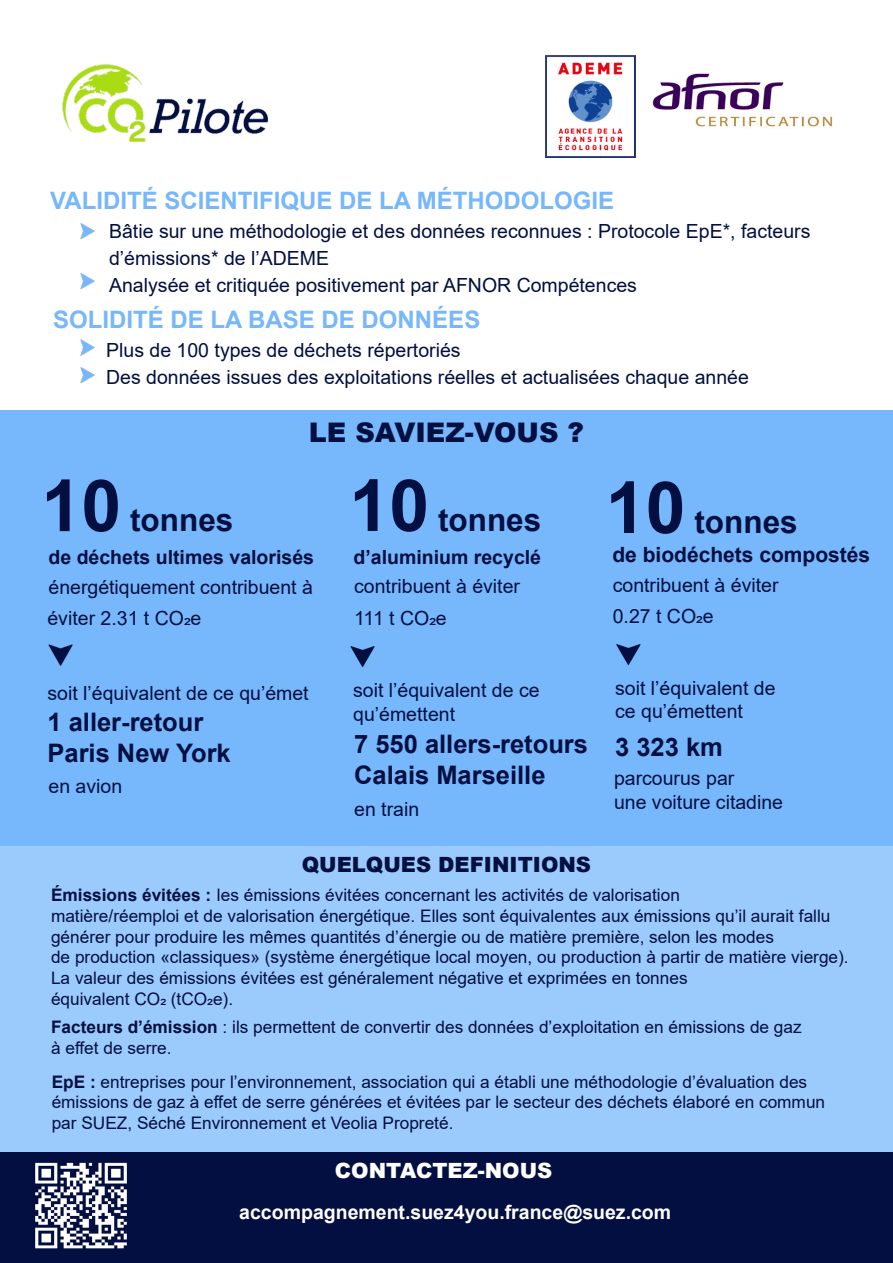
<style>
.page{position:relative;width:893px;height:1263px;background:#fff}
.page>*{position:absolute;margin:0;border:0;box-sizing:border-box;transform-origin:0 0}
.t1{font:700 72px "Arial";color:#030f40}
.t2{font:700 31.5px "Arial";color:#030f40}
.t3{font:900 27px "Arial";color:#030f40}
.t4{font:700 25.5px/30.6px "Arial";color:#030f40}
.t5{font:700 24px "Arial";color:#77b7fc}
.t6{font:700 21px "Arial";color:#030f40}
.t7{font:900 21px "Arial";color:#030f40}
.t8{font:900 21px "Arial";color:#fff}
.t9{font:19.5px/27px "Arial";color:#030f40}
.t10{font:700 19.5px "Arial";color:#030f40}
.t11{font:700 19.5px "Arial";color:#fff}
.t12{font:17.25px/20.7px "Arial";color:#030f40}
.s1{font-weight:700}
</style>
<div class="page">
<img style="left:545px;top:55px;width:91px;height:102px">
<img style="left:652px;top:73px;width:181px;height:54px">
<div style="left:0;top:410px;width:893px;height:436px;background:#77b7fc"></div>
<img style="left:80px;top:339px;width:15px;height:16px">
<img style="left:80px;top:355px;width:15px;height:28px">
<img style="left:80px;top:273px;width:15px;height:16px">
<img style="left:80px;top:223px;width:15px;height:16px">
<img style="left:48px;top:644px;width:25px;height:22px">
<img style="left:350px;top:646px;width:25px;height:21px">
<img style="left:616px;top:644px;width:25px;height:21px">
<div style="left:0;top:846px;width:893px;height:306px;background:#9bcafc"></div>
<div style="left:0;top:1152px;width:893px;height:111px;background:#030f40"></div>
<img style="left:62px;top:64px;width:206px;height:78px">
<img style="left:31px;top:1158px;width:100px;height:91px">
<p class="t5" style="left:50px;top:184px;width:566px">VALIDITÉ SCIENTIFIQUE DE LA MÉTHODOLOGIE</p>
<p class="t9" style="left:109px;top:217px;width:703px">Bâtie sur une méthodologie et des données reconnues : Protocole EpE*, facteurs d’émissions* de l’ADEME</p>
<p class="t9" style="left:109px;top:271px;width:529px">Analysée et critiquée positivement par AFNOR Compétences</p>
<p class="t5" style="left:53px;top:303px;width:429px">SOLIDITÉ DE LA BASE DE DONNÉES</p>
<p class="t9" style="left:106px;top:337px;width:356px">Plus de 100 types de déchets répertoriés</p>
<p class="t9" style="left:106px;top:364px;width:644px">Des données issues des exploitations réelles et actualisées chaque année</p>
<p class="t3" style="left:309px;top:413px;width:277px">LE SAVIEZ-VOUS ?</p>
<p class="t1" style="left:349px;top:455px;width:82px">10</p>
<p class="t1" style="left:41px;top:455px;width:82px">10</p>
<p class="t1" style="left:606px;top:457px;width:82px">10</p>
<p class="t2" style="left:438px;top:498px;width:105px">tonnes</p>
<p class="t10" style="left:354px;top:544px;width:189px">d’aluminium recyclé</p>
<p class="t9" style="left:354px;top:573px;width:167px">contribuent à éviter</p>
<p class="t9" style="left:354px;top:604px;width:94px">111 t CO2e</p>
<p class="t2" style="left:130px;top:498px;width:105px">tonnes</p>
<p class="t10" style="left:49px;top:543px;width:267px">de déchets ultimes valorisés</p>
<p class="t2" style="left:694px;top:500px;width:105px">tonnes</p>
<p class="t6" style="left:612px;top:540px;width:259px">de biodéchets compostés</p>
<p class="t9" style="left:613px;top:571px;width:167px">contribuent à éviter</p>
<p class="t9" style="left:613px;top:602px;width:102px">0.27 t CO2e</p>
<p class="t9" style="left:49px;top:573px;width:266px">énergétiquement contribuent à</p>
<p class="t9" style="left:47px;top:605px;width:155px">éviter 2.31 t CO2e</p>
<p class="t9" style="left:615px;top:674px;width:162px">soit l’équivalent de</p>
<p class="t9" style="left:615px;top:698px;width:129px">ce qu’émettent</p>
<p class="t9" style="left:47px;top:679px;width:263px">soit l’équivalent de ce qu’émet</p>
<p class="t9" style="left:353px;top:677px;width:188px">soit l’équivalent de ce</p>
<p class="t9" style="left:353px;top:700px;width:103px">qu’émettent</p>
<p class="t4" style="left:47px;top:707px;width:157px">1 aller-retour</p>
<p class="t4" style="left:47px;top:738px;width:185px">Paris New York</p>
<p class="t4" style="left:354px;top:729px;width:235px">7 550 allers-retours<br>Calais Marseille</p>
<p class="t4" style="left:615px;top:731px;width:109px">3 323 km</p>
<p class="t9" style="left:614px;top:765px;width:122px">parcourus par</p>
<p class="t9" style="left:614px;top:788px;width:171px">une voiture citadine</p>
<p class="t9" style="left:49px;top:772px;width:75px">en avion</p>
<p class="t9" style="left:354px;top:796px;width:67px">en train</p>
<p class="t7" style="left:302px;top:849px;width:291px">QUELQUES DEFINITIONS</p>
<p class="t12" style="left:51px;top:885px;width:630px"><span class="s1">Émissions évitées :</span> les émissions évitées concernant les activités de valorisation</p>
<p class="t12" style="left:51px;top:905px;width:781px">matière/réemploi et de valorisation énergétique. Elles sont équivalentes aux émissions qu’il aurait fallu générer pour produire les mêmes quantités d’énergie ou de matière première, selon les modes</p>
<p class="t12" style="left:51px;top:947px;width:799px">de production «classiques» (système énergétique local moyen, ou production à partir de matière vierge).<br>La valeur des émissions évitées est généralement négative et exprimées en tonnes</p>
<p class="t12" style="left:51px;top:988px;width:184px">équivalent CO2 (tCO2e).</p>
<p class="t12" style="left:51px;top:1017px;width:752px"><span class="s1">Facteurs d’émission</span> : ils permettent de convertir des données d’exploitation en émissions de gaz</p>
<p class="t12" style="left:51px;top:1037px;width:122px">à effet de serre.</p>
<p class="t12" style="left:52px;top:1071px;width:775px"><span class="s1">EpE :</span> entreprises pour l’environnement, association qui a établi une méthodologie d’évaluation des émissions de gaz à effet de serre générées et évitées par le secteur des déchets élaboré en commun par SUEZ, Séché Environnement et Veolia Propreté.</p>
<p class="t8" style="left:335px;top:1155px;width:219px">CONTACTEZ-NOUS</p>
<p class="t11" style="left:239px;top:1199px;width:433px">accompagnement.suez4you.france@suez.com</p>
</div>
